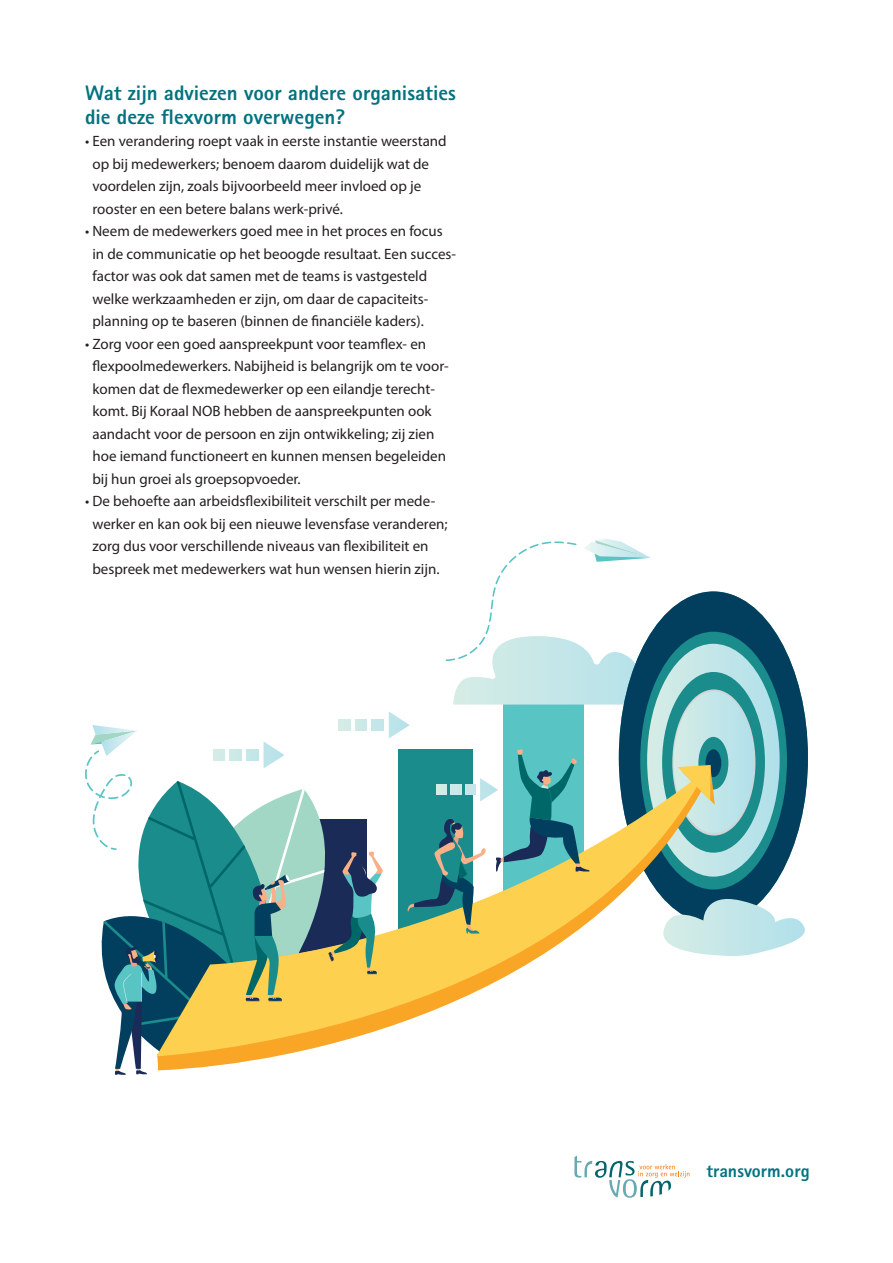
<style>
.page{position:relative;width:893px;height:1263px;background:#fff}
.page>*{position:absolute;margin:0;border:0;box-sizing:border-box;transform-origin:0 0}
.Subkop{font:800 21px/24px "Rotis Sans Serif Std";color:#00737f}
.Subkop-2{font:800 18px "Rotis Sans Serif Std";color:#00737f}
.BODY{font:15px/22.5px "Myriad Pro";color:#231f20}
</style>
<div class="page">
<svg style="left:85px;top:539px;width:723px;height:536px"></svg>
<svg style="left:574px;top:1155px;width:115px;height:43px"></svg>
<p class="Subkop" style="left:85px;top:80px;width:372px">Wat zijn adviezen voor andere organisaties die deze flexvorm overwegen?</p>
<p class="BODY" style="left:92px;top:130px;width:356px;text-indent:-7px">• Een verandering roept vaak in eerste instantie weerstand op bij medewerkers; benoem daarom duidelijk wat de voordelen zijn, zoals bijvoorbeeld meer invloed op je rooster en een betere balans werk-privé.</p>
<p class="BODY" style="left:92px;top:220px;width:365px;text-indent:-7px">• Neem de medewerkers goed mee in het proces en focus in de communicatie op het beoogde resultaat. Een succes&shy;factor was ook dat samen met de teams is vastgesteld welke werkzaamheden er zijn, om daar de capaciteits&shy;planning op te baseren (binnen de financiële kaders).</p>
<p class="BODY" style="left:92px;top:332px;width:358px;text-indent:-7px">• Zorg voor een goed aanspreekpunt voor teamflex- en flexpoolmedewerkers. Nabijheid is belangrijk om te voor&shy;komen dat de flexmedewerker op een eilandje terecht&shy;komt. Bij Koraal NOB hebben de aanspreekpunten ook aandacht voor de persoon en zijn ontwikkeling; zij zien hoe iemand functioneert en kunnen mensen begeleiden bij hun groei als groepsopvoeder.</p>
<p class="BODY" style="left:92px;top:490px;width:357px;text-indent:-7px">• De behoefte aan arbeidsflexibiliteit verschilt per mede&shy;werker en kan ook bij een nieuwe levensfase veranderen; zorg dus voor verschillende niveaus van flexibiliteit en bespreek met medewerkers wat hun wensen hierin zijn.</p>
<p class="Subkop-2" style="left:706px;top:1160px;width:105px">transvorm.org</p>
</div>
